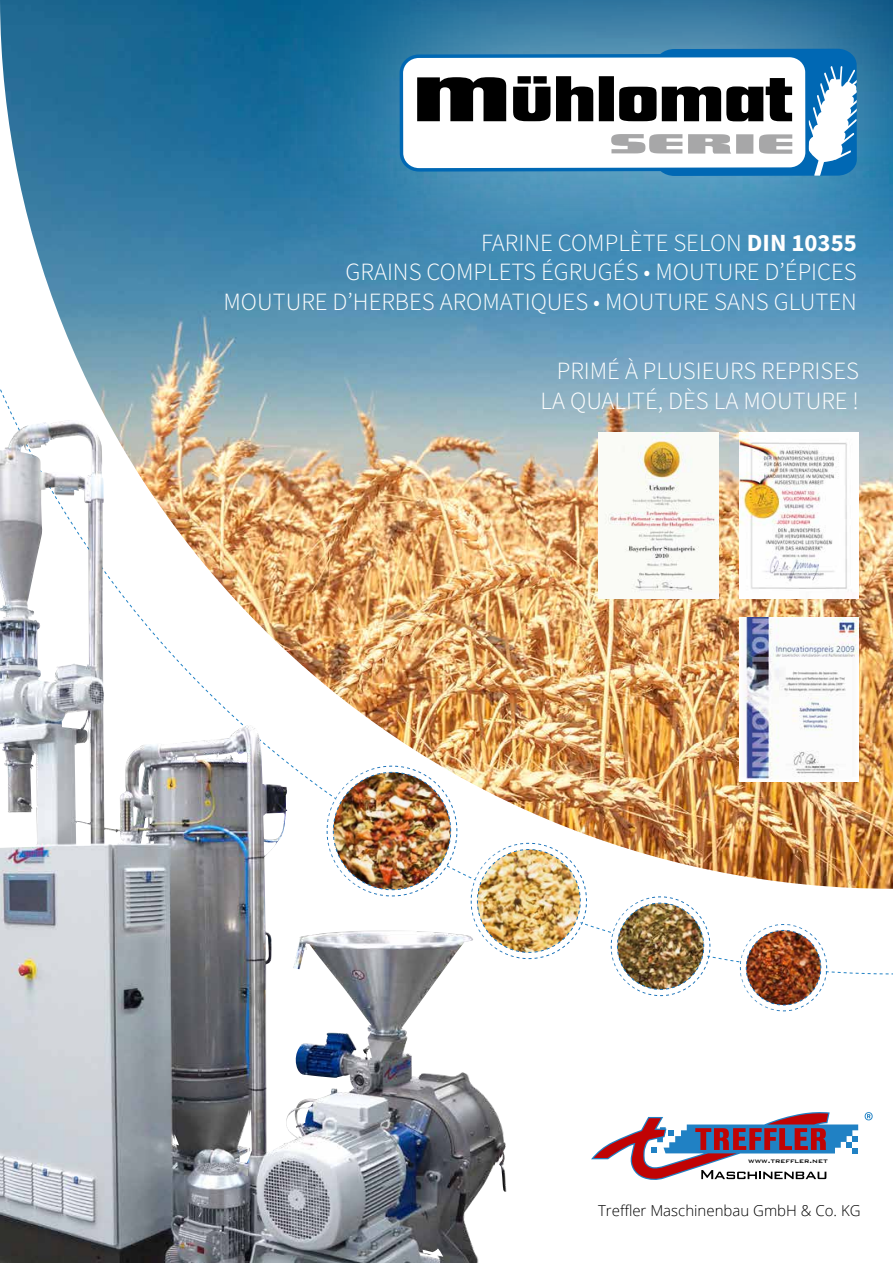
<style>
.page{position:relative;width:893px;height:1263px;background:#fff}
.page>*{position:absolute;margin:0;border:0;box-sizing:border-box;transform-origin:0 0}
.t1{font:300 24.75px/29.7px "Source Sans Pro";color:#fff;text-align:right}
.t2{font:300 15px "Open Sans";color:#000}
.t3{font:500 8.25px "Bank Gothic BT";color:#000}
.s1{font-weight:700}
</style>
<div class="page">
<img style="left:0;top:0;width:893px;height:1263px">
<p class="t1" style="left:223px;top:227px;width:635px">FARINE COMPLÈTE SELON <span class="s1">DIN 10355<br></span>GRAINS COMPLETS ÉGRUGÉS • MOUTURE D’ÉPICES<br>MOUTURE D’HERBES AROMATIQUES • MOUTURE SANS GLUTEN</p>
<p class="t1" style="left:540px;top:356px;width:320px">PRIMÉ À PLUSIEURS REPRISES<br>LA QUALITÉ, DÈS LA MOUTURE !</p>
<p class="t3" style="left:748px;top:1156px;width:81px">www.treffler.net</p>
<p class="t2" style="left:598px;top:1200px;width:264px">Treffler Maschinenbau GmbH &amp; Co. KG</p>
</div>
